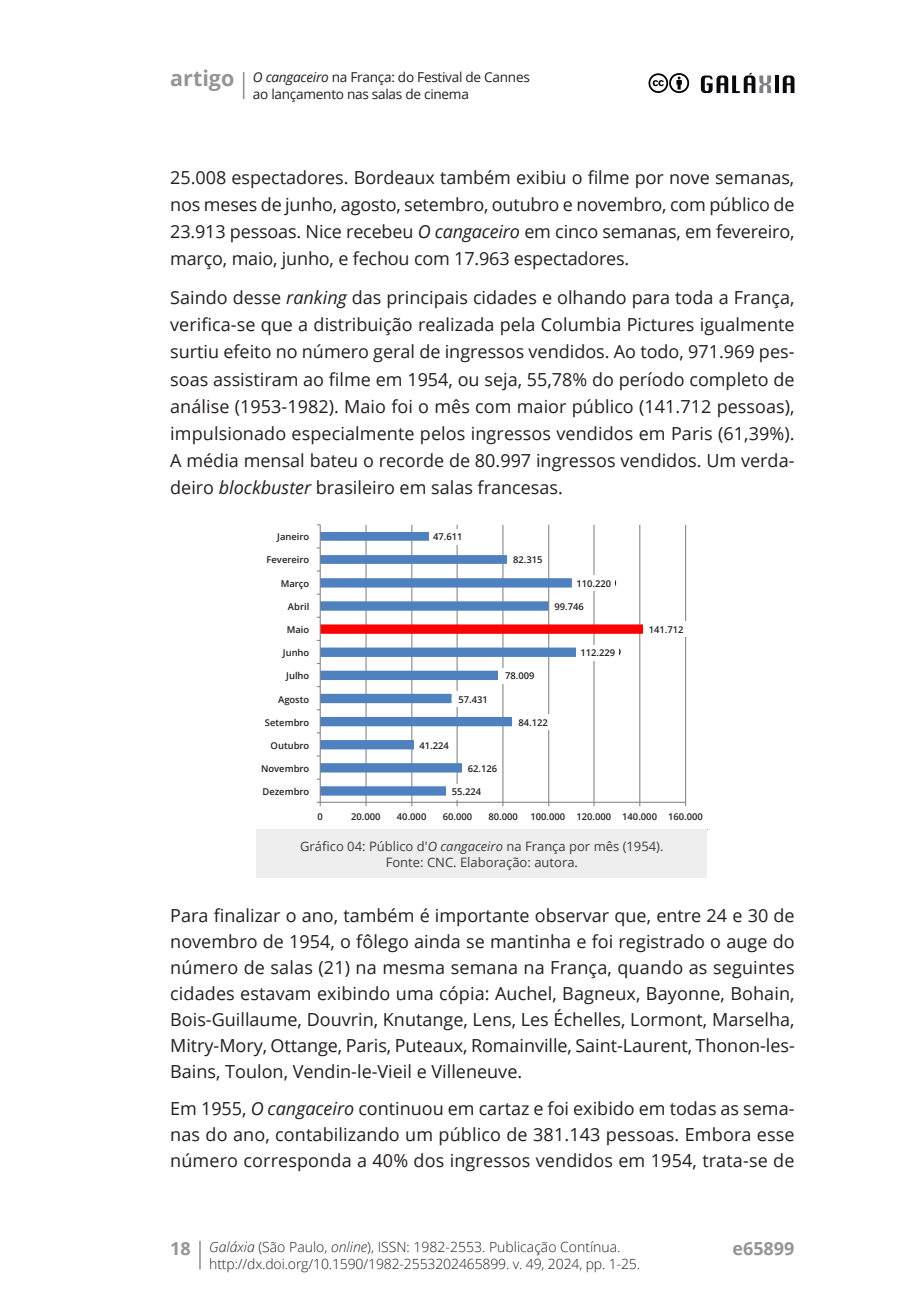
<style>
.page{position:relative;width:908px;height:1304px;background:#fff}
.page>*{position:absolute;margin:0;border:0;box-sizing:border-box;transform-origin:0 0}
.t1{font:700 21.6px "Open Sans";color:#939598}
.Mancha_de_texto{font:18px/27.2px "Open Sans";color:#231f20;text-align:justify}
.t2{font:700 18px "Open Sans";color:#939598}
.t3{font:300 14px "Open Sans";letter-spacing:-.01em;color:#231f20}
.t4{font:13.6px/17px "Open Sans";letter-spacing:-.02em;color:#231f20}
._0_enviado_RECEBIDO{font:13px/16px "Open Sans";color:#3e3e3f;text-align:center}
.Mancha_de_texto-2{font:600 9.4px "Open Sans";color:#231f20}
.s1{font-style:italic}
</style>
<div class="page">
<hr style="left:199px;top:1241px;width:2px;height:28px;background:#939598">
<svg style="left:243px;top:72px;width:1px;height:27px"></svg>
<svg style="left:775px;top:76px;width:3px;height:17px"></svg>
<svg style="left:782px;top:76px;width:12px;height:17px"></svg>
<svg style="left:648px;top:72px;width:122px;height:22px"></svg>
<img style="left:317px;top:524px;width:370px;height:283px">
<div style="left:429px;top:529px;width:37px;height:15px;background:#fff"></div>
<div style="left:507px;top:552px;width:40px;height:15px;background:#fff"></div>
<div style="left:572px;top:575px;width:43px;height:15px;background:#fff"></div>
<div style="left:550px;top:599px;width:37px;height:15px;background:#fff"></div>
<div style="left:642px;top:622px;width:47px;height:15px;background:#fff"></div>
<div style="left:576px;top:645px;width:43px;height:15px;background:#fff"></div>
<div style="left:498px;top:668px;width:43px;height:15px;background:#fff"></div>
<div style="left:451px;top:691px;width:43px;height:15px;background:#fff"></div>
<div style="left:511px;top:715px;width:43px;height:15px;background:#fff"></div>
<div style="left:414px;top:738px;width:40px;height:15px;background:#fff"></div>
<div style="left:462px;top:761px;width:40px;height:15px;background:#fff"></div>
<div style="left:447px;top:784px;width:38px;height:15px;background:#fff"></div>
<div style="left:257px;top:829px;width:449px;height:49px;background:#eeeeef"></div>
<p class="t1" style="left:170px;top:63px;width:66px">artigo</p>
<p class="t4" style="left:253px;top:68px;width:278px"><span class="s1">O cangaceiro</span> na França: do Festival de Cannes ao lançamento nas salas de cinema</p>
<p class="Mancha_de_texto" style="left:170px;top:163px;width:625px">25.008 espectadores. Bordeaux também exibiu o filme por nove semanas, nos meses de junho, agosto, setembro, outubro e novembro, com público de 23.913 pessoas. Nice recebeu <span class="s1">O cangaceiro</span> em cinco semanas, em fevereiro, março, maio, junho, e fechou com 17.963 espectadores.</p>
<p class="Mancha_de_texto" style="left:170px;top:283px;width:625px">Saindo desse <span class="s1">ranking</span> das principais cidades e olhando para toda a França, verifica-se que a distribuição realizada pela Columbia Pictures igualmente surtiu efeito no número geral de ingressos vendidos. Ao todo, 971.969 pes&shy;soas assistiram ao filme em 1954, ou seja, 55,78% do período completo de análise (1953-1982). Maio foi o mês com maior público (141.712 pessoas), impulsionado especialmente pelos ingressos vendidos em Paris (61,39%).<br>A média mensal bateu o recorde de 80.997 ingressos vendidos. Um verda&shy;deiro <span class="s1">blockbuster</span> brasileiro em salas francesas.</p>
<p class="Mancha_de_texto-2" style="left:277px;top:530px;width:34px">Janeiro</p>
<p class="Mancha_de_texto-2" style="left:266px;top:553px;width:44px">Fevereiro</p>
<p class="Mancha_de_texto-2" style="left:280px;top:577px;width:30px">Março</p>
<p class="Mancha_de_texto-2" style="left:288px;top:600px;width:23px">Abril</p>
<p class="Mancha_de_texto-2" style="left:287px;top:623px;width:24px">Maio</p>
<p class="Mancha_de_texto-2" style="left:283px;top:646px;width:28px">Junho</p>
<p class="Mancha_de_texto-2" style="left:286px;top:669px;width:25px">Julho</p>
<p class="Mancha_de_texto-2" style="left:278px;top:693px;width:33px">Agosto</p>
<p class="Mancha_de_texto-2" style="left:265px;top:716px;width:46px">Setembro</p>
<p class="Mancha_de_texto-2" style="left:270px;top:739px;width:40px">Outubro</p>
<p class="Mancha_de_texto-2" style="left:261px;top:762px;width:50px">Novembro</p>
<p class="Mancha_de_texto-2" style="left:262px;top:785px;width:48px">Dezembro</p>
<p class="Mancha_de_texto-2" style="left:433px;top:530px;width:31px">47.611</p>
<p class="Mancha_de_texto-2" style="left:513px;top:553px;width:31px">82.315</p>
<p class="Mancha_de_texto-2" style="left:576px;top:577px;width:36px">110.220</p>
<p class="Mancha_de_texto-2" style="left:554px;top:600px;width:31px">99.746</p>
<p class="Mancha_de_texto-2" style="left:458px;top:693px;width:31px">57.431</p>
<p class="Mancha_de_texto-2" style="left:419px;top:739px;width:31px">41.224</p>
<p class="Mancha_de_texto-2" style="left:467px;top:762px;width:31px">62.126</p>
<p class="Mancha_de_texto-2" style="left:451px;top:785px;width:31px">55.224</p>
<p class="Mancha_de_texto-2" style="left:505px;top:669px;width:31px">78.009</p>
<p class="Mancha_de_texto-2" style="left:518px;top:716px;width:31px">84.122</p>
<p class="Mancha_de_texto-2" style="left:580px;top:646px;width:36px">112.229</p>
<p class="Mancha_de_texto-2" style="left:648px;top:623px;width:36px">141.712</p>
<p class="Mancha_de_texto-2" style="left:351px;top:810px;width:31px">20.000</p>
<p class="Mancha_de_texto-2" style="left:397px;top:810px;width:31px">40.000</p>
<p class="Mancha_de_texto-2" style="left:442px;top:810px;width:31px">60.000</p>
<p class="Mancha_de_texto-2" style="left:622px;top:810px;width:36px">140.000</p>
<p class="_0_enviado_RECEBIDO" style="left:300px;top:838px;width:365px">Gráfico 04: Público d'<span class="s1">O cangaceiro</span> na França por mês (1954).<br>Fonte: CNC. Elaboração: autora.</p>
<p class="Mancha_de_texto-2" style="left:317px;top:810px;width:7px">0</p>
<p class="Mancha_de_texto-2" style="left:488px;top:810px;width:31px">80.000</p>
<p class="Mancha_de_texto-2" style="left:530px;top:810px;width:36px">100.000</p>
<p class="Mancha_de_texto-2" style="left:576px;top:810px;width:36px">120.000</p>
<p class="Mancha_de_texto-2" style="left:667px;top:810px;width:36px">160.000</p>
<p class="Mancha_de_texto" style="left:170px;top:902px;width:625px;line-height:26px">Para finalizar o ano, também é importante observar que, entre 24 e 30 de novembro de 1954, o fôlego ainda se mantinha e foi registrado o auge do número de salas (21) na mesma semana na França, quando as seguintes cidades estavam exibindo uma cópia: Auchel, Bagneux, Bayonne, Bohain, Bois-Guillaume, Douvrin, Knutange, Lens, Les Échelles, Lormont, Marselha, Mitry-Mory, Ottange, Paris, Puteaux, Romainville, Saint-Laurent, Thonon-les-Bains, Toulon, Vendin-le-Vieil e Villeneuve.</p>
<p class="Mancha_de_texto" style="left:170px;top:1095px;width:625px;line-height:26px">Em 1955, <span class="s1">O cangaceiro</span> continuou em cartaz e foi exibido em todas as sema&shy;nas do ano, contabilizando um público de 381.143 pessoas. Embora esse número corresponda a 40% dos ingressos vendidos em 1954, trata-se de</p>
<p class="t2" style="left:170px;top:1236px;width:22px">18</p>
<p class="t3" style="left:209px;top:1237px;width:412px"><span class="s1">Galáxia</span> (São Paulo, <span class="s1">online</span>), ISSN: 1982-2553. Publicação Contínua.</p>
<p class="t2" style="left:732px;top:1236px;width:64px">e65899</p>
<p class="t3" style="left:209px;top:1254px;width:432px">http://dx.doi.org/10.1590/1982-2553202465899. v. 49, 2024, pp. 1-25.</p>
</div>
